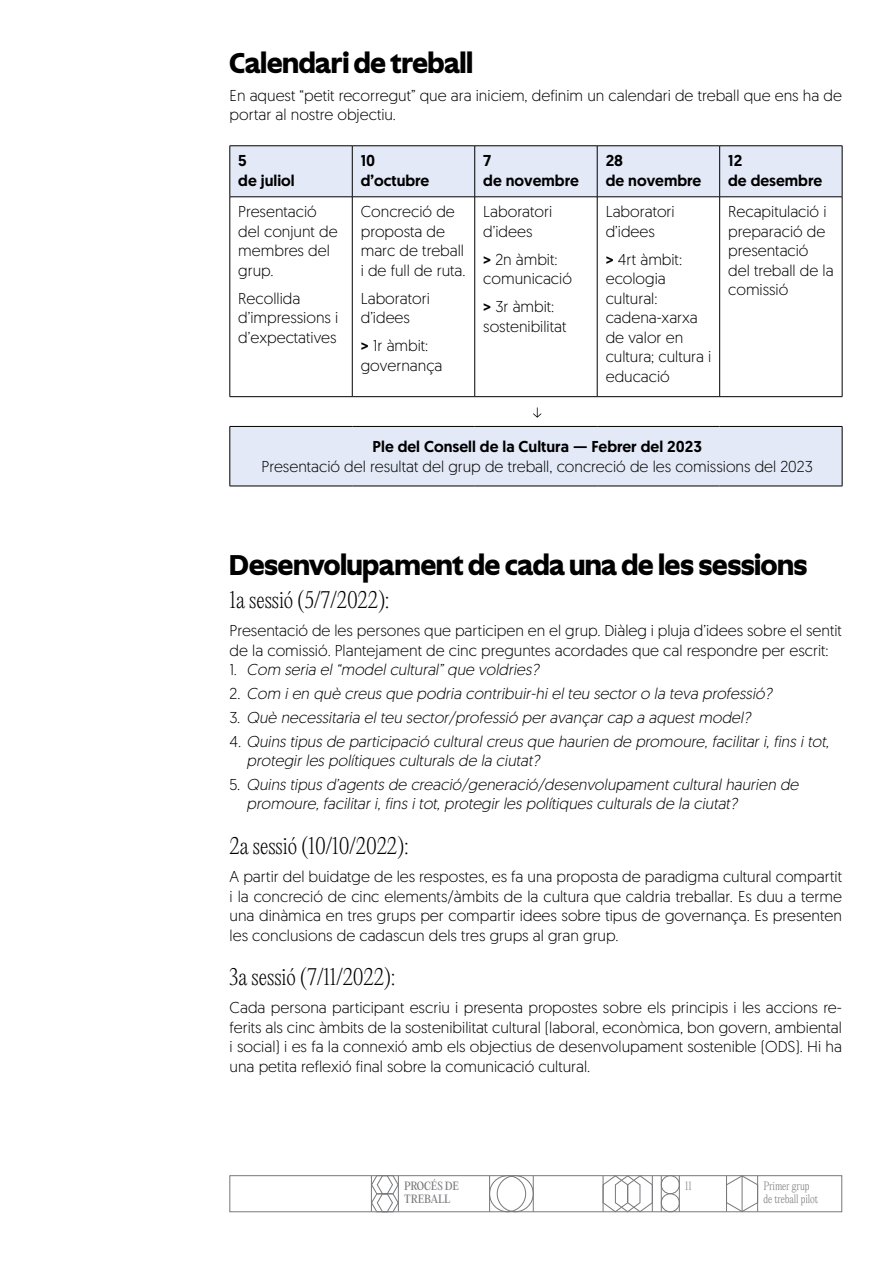
<style>
.page{position:relative;width:893px;height:1263px;background:#fff}
.page>*{position:absolute;margin:0;border:0;box-sizing:border-box;transform-origin:0 0}
._00__Titols_Ghost{font:800 30px "Ghost";color:#000}
._00__Titolets_romana{font:200 21px "PP Editorial New";color:#000}
._00__Text_base{font:300 15.75px/19.5px "Geomanist";color:#000}
._00__Text_base_sangr{font:italic 300 15.75px/19.5px "Geomanist";color:#000}
._00__Text_base_-_Esp{font:300 15.75px/19.5px "Geomanist";color:#000}
.t1{font:500 15.75px "Geomanist";color:#000}
.t2{font:200 10.5px/12.6px "Editorial New";letter-spacing:-.005em;color:#77787b}
.t3{font:10.5px/12.6px "PP Editorial New";letter-spacing:-.01em;color:#77787b}
.s1{font-weight:500}
.s2{font-style:normal}
</style>
<div class="page">
<div style="left:230px;top:1175px;width:612px;height:37px;border:1px solid #77787b"></div>
<svg style="left:371px;top:1175px;width:28px;height:37px"></svg>
<hr style="left:398px;top:1176px;width:1px;height:35px;background:#77787b">
<div style="left:497px;top:1175px;width:36px;height:37px;border:1px solid #77787b;border-radius:50%"></div>
<div style="left:489px;top:1175px;width:37px;height:37px;border:1px solid #77787b;border-radius:50%"></div>
<hr style="left:489px;top:1176px;width:1px;height:36px;background:#77787b">
<hr style="left:533px;top:1176px;width:1px;height:36px;background:#77787b">
<svg style="left:603px;top:1175px;width:50px;height:37px"></svg>
<hr style="left:603px;top:1176px;width:1px;height:36px;background:#77787b">
<hr style="left:652px;top:1176px;width:1px;height:36px;background:#77787b">
<hr style="left:661px;top:1176px;width:1px;height:36px;background:#77787b">
<hr style="left:679px;top:1176px;width:1px;height:36px;background:#77787b">
<div style="left:661px;top:1175px;width:18px;height:19px;border:1px solid #77787b;border-radius:50%"></div>
<div style="left:661px;top:1193px;width:18px;height:19px;border:1px solid #77787b;border-radius:50%"></div>
<svg style="left:726px;top:1175px;width:32px;height:37px"></svg>
<hr style="left:726px;top:1176px;width:1px;height:35px;background:#77787b">
<hr style="left:757px;top:1176px;width:1px;height:35px;background:#77787b">
<hr style="left:742px;top:1176px;width:1px;height:35px;background:#77787b">
<svg style="left:230px;top:147px;width:612px;height:339px"></svg>
<hr style="left:230px;top:146px;width:122px;height:1px;background:#000">
<hr style="left:230px;top:146px;width:1px;height:51px;background:#000">
<hr style="left:352px;top:146px;width:123px;height:1px;background:#000">
<hr style="left:352px;top:146px;width:1px;height:51px;background:#000">
<hr style="left:475px;top:146px;width:122px;height:1px;background:#000">
<hr style="left:474px;top:146px;width:1px;height:51px;background:#000">
<hr style="left:597px;top:146px;width:123px;height:1px;background:#000">
<hr style="left:597px;top:146px;width:1px;height:51px;background:#000">
<hr style="left:720px;top:146px;width:122px;height:1px;background:#000">
<hr style="left:719px;top:146px;width:1px;height:51px;background:#000">
<hr style="left:842px;top:146px;width:1px;height:51px;background:#000">
<hr style="left:230px;top:197px;width:122px;height:1px;background:#000">
<hr style="left:230px;top:197px;width:1px;height:199px;background:#000">
<hr style="left:352px;top:197px;width:123px;height:1px;background:#000">
<hr style="left:352px;top:197px;width:1px;height:199px;background:#000">
<hr style="left:475px;top:197px;width:122px;height:1px;background:#000">
<hr style="left:474px;top:197px;width:1px;height:199px;background:#000">
<hr style="left:597px;top:197px;width:123px;height:1px;background:#000">
<hr style="left:597px;top:197px;width:1px;height:199px;background:#000">
<hr style="left:720px;top:197px;width:122px;height:1px;background:#000">
<hr style="left:719px;top:197px;width:1px;height:199px;background:#000">
<hr style="left:842px;top:197px;width:1px;height:199px;background:#000">
<hr style="left:230px;top:396px;width:122px;height:1px;background:#000">
<hr style="left:352px;top:396px;width:123px;height:1px;background:#000">
<hr style="left:475px;top:396px;width:122px;height:1px;background:#000">
<hr style="left:597px;top:396px;width:123px;height:1px;background:#000">
<hr style="left:720px;top:396px;width:122px;height:1px;background:#000">
<hr style="left:230px;top:426px;width:122px;height:1px;background:#000">
<hr style="left:230px;top:427px;width:1px;height:59px;background:#000">
<hr style="left:352px;top:426px;width:123px;height:1px;background:#000">
<hr style="left:475px;top:426px;width:122px;height:1px;background:#000">
<hr style="left:597px;top:426px;width:123px;height:1px;background:#000">
<hr style="left:720px;top:426px;width:122px;height:1px;background:#000">
<hr style="left:842px;top:427px;width:1px;height:59px;background:#000">
<hr style="left:230px;top:486px;width:122px;height:1px;background:#000">
<hr style="left:352px;top:486px;width:123px;height:1px;background:#000">
<hr style="left:475px;top:486px;width:122px;height:1px;background:#000">
<hr style="left:597px;top:486px;width:123px;height:1px;background:#000">
<hr style="left:720px;top:486px;width:122px;height:1px;background:#000">
<svg style="left:533px;top:407px;width:8px;height:11px"></svg>
<p class="_00__Titols_Ghost" style="left:230px;top:44px;width:245px">Calendari de treball</p>
<p class="_00__Text_base" style="left:230px;top:85px;width:614px">En aquest “petit recorregut” que ara iniciem, definim un calendari de treball que ens ha de portar al nostre objectiu.</p>
<p class="t1" style="left:238px;top:150px;width:10px">5</p>
<p class="t1" style="left:238px;top:170px;width:58px">de juliol</p>
<p class="t1" style="left:361px;top:150px;width:16px">10</p>
<p class="t1" style="left:361px;top:170px;width:70px">d’octubre</p>
<p class="t1" style="left:606px;top:150px;width:19px">28</p>
<p class="t1" style="left:606px;top:170px;width:97px">de novembre</p>
<p class="t1" style="left:728px;top:150px;width:16px">12</p>
<p class="t1" style="left:728px;top:170px;width:96px">de desembre</p>
<p class="t1" style="left:483px;top:150px;width:10px">7</p>
<p class="t1" style="left:483px;top:170px;width:97px">de novembre</p>
<p class="_00__Text_base" style="left:238px;top:201px;width:101px">Presentació del conjunt de membres del grup.</p>
<p class="_00__Text_base" style="left:238px;top:288px;width:101px">Recollida d’impressions i d’expectatives</p>
<p class="_00__Text_base" style="left:361px;top:201px;width:106px">Concreció de proposta de marc de treball i de full de ruta.</p>
<p class="_00__Text_base" style="left:361px;top:288px;width:71px">Laboratori d’idees</p>
<p class="_00__Text_base" style="left:361px;top:335px;width:83px"><span class="s1">&gt;</span> 1r àmbit: governança</p>
<p class="_00__Text_base" style="left:483px;top:201px;width:71px">Laboratori d’idees</p>
<p class="_00__Text_base" style="left:483px;top:249px;width:90px"><span class="s1">&gt;</span> 2n àmbit: comunicació</p>
<p class="_00__Text_base" style="left:483px;top:296px;width:85px"><span class="s1">&gt;</span> 3r àmbit: sostenibilitat</p>
<p class="_00__Text_base" style="left:606px;top:201px;width:71px">Laboratori d’idees</p>
<p class="_00__Text_base" style="left:606px;top:249px;width:107px"><span class="s1">&gt;</span> 4rt àmbit: ecologia cultural: cadena-xarxa de valor en cultura; cultura i educació</p>
<p class="_00__Text_base" style="left:728px;top:201px;width:107px">Recapitulació i preparació de presentació del treball de la comissió</p>
<p class="_00__Text_base" style="left:262px;top:436px;width:553px;text-align:center"><span class="s1">Ple del Consell de la Cultura — Febrer del 2023<br></span>Presentació del resultat del grup de treball, concreció de les comissions del 2023</p>
<p class="_00__Titols_Ghost" style="left:230px;top:546px;width:579px">Desenvolupament de cada una de les sessions</p>
<p class="_00__Titolets_romana" style="left:230px;top:586px;width:161px">1a sessió (5/7/2022):</p>
<p class="_00__Text_base_-_Esp" style="left:230px;top:620px;width:614px">Presentació de les persones que participen en el grup. Diàleg i pluja d’idees sobre el sentit de la comissió. Plantejament de cinc preguntes acordades que cal respondre per escrit:</p>
<p class="_00__Text_base_sangr" style="left:230px;top:659px;width:314px"><span class="s2">1 .</span> Com seria el“modelcultural”que voldries?</p>
<p class="_00__Text_base_sangr" style="left:230px;top:683px;width:547px"><span class="s2">2 .</span> Com ien què creus que podria contribuir-hielteu sectoro la teva professió?</p>
<p class="_00__Text_base_sangr" style="left:230px;top:707px;width:526px"><span class="s2">3 .</span> Què necessitaria elteu sector/professió peravançarcap a aquestmodel?</p>
<p class="_00__Text_base_sangr" style="left:247px;top:731px;width:587px;text-indent:-17px"><span class="s2">4 .</span> Quins tipus de participació culturalcreus que haurien de promoure,facilitari,fins itot, protegirles polítiques culturals de la ciutat?</p>
<p class="_00__Text_base_sangr" style="left:247px;top:774px;width:557px;text-indent:-17px"><span class="s2">5 .</span> Quins tipus d’agents de creació/generació/desenvolupamentculturalhaurien de promoure,facilitari,fins itot,protegirles polítiques culturals de la ciutat?</p>
<p class="_00__Titolets_romana" style="left:230px;top:832px;width:180px">2a sessió (10/10/2022):</p>
<p class="_00__Text_base" style="left:230px;top:866px;width:614px;text-align:justify">A partir del buidatge de les respostes, es fa una proposta de paradigma cultural compartit i la concreció de cinc elements/àmbits de la cultura que caldria treballar. Es duu a terme una dinàmica en tres grups per compartir idees sobre tipus de governança. Es presenten les conclusions de cadascun dels tres grups al gran grup.</p>
<p class="_00__Titolets_romana" style="left:230px;top:963px;width:167px">3a sessió (7/11/2022):</p>
<p class="_00__Text_base" style="left:230px;top:997px;width:614px;text-align:justify">Cada persona participant escriu i presenta propostes sobre els principis i les accions re&shy;ferits als cinc àmbits de la sostenibilitat cultural (laboral, econòmica, bon govern, ambiental i social) i es fa la connexió amb els objectius de desenvolupament sostenible (ODS). Hi ha una petita reflexió final sobre la comunicació cultural.</p>
<p class="t3" style="left:404px;top:1180px;width:56px">PROCÉS DE<br>TREBALL</p>
<p class="t2" style="left:685px;top:1180px;width:8px">11</p>
<p class="t2" style="left:763px;top:1180px;width:56px">Primer grup de treball pilot</p>
</div>
